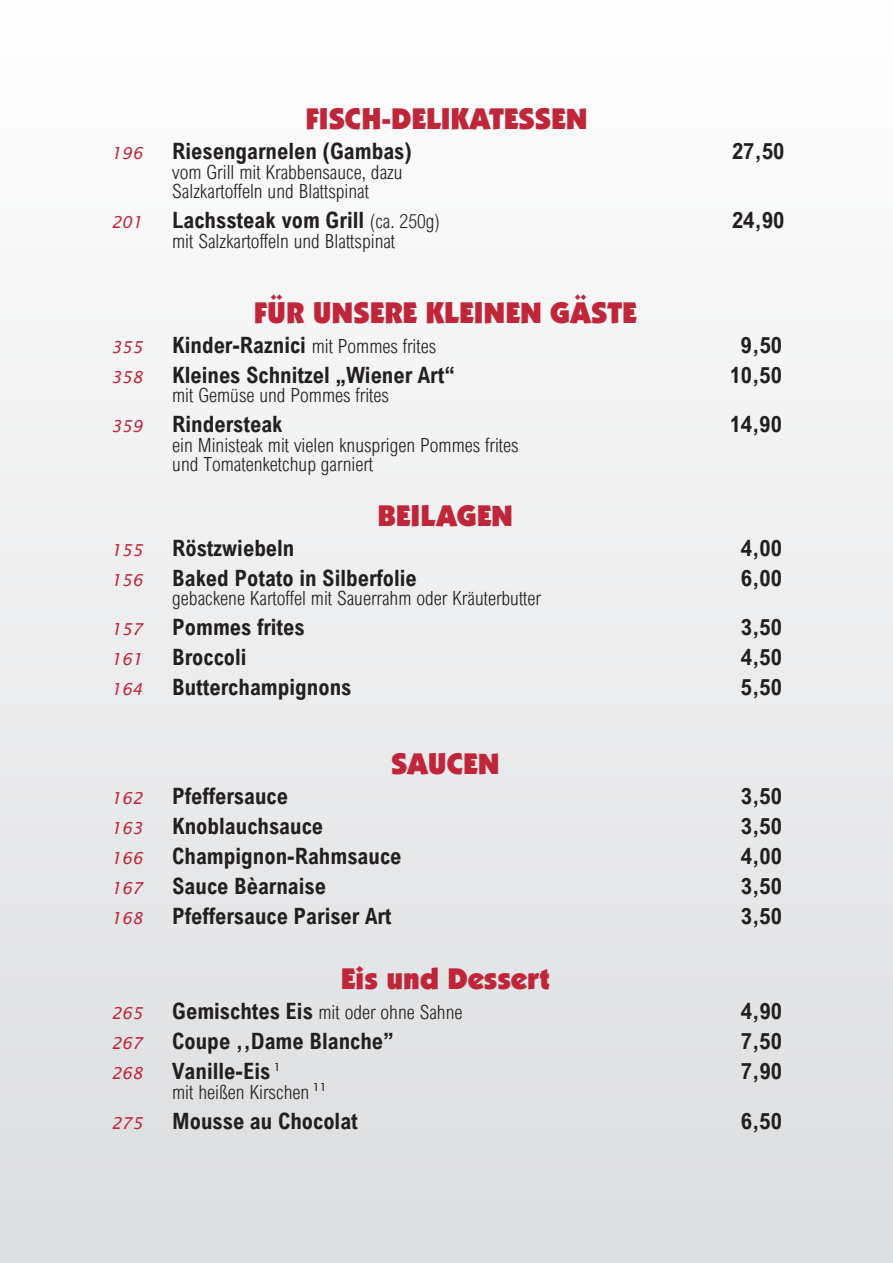
<style>
.page{position:relative;width:893px;height:1263px;background:#fff}
.page>*{position:absolute;margin:0;border:0;box-sizing:border-box;transform-origin:0 0}
.t1{font:900 30px "Kabel IT Cby BT";color:#bf263a}
.t2{font:700 22.5px "Arial Nova Cond";color:#231f20}
.t3{font:300 19.5px/19.5px "Arial Nova Cond";color:#231f20}
.t4{font:italic 16.5px "Lucida Sans";color:#bf263a}
.s1{font-weight:300;font-size:19.5px}
.s2{font-weight:700;font-size:22.5px}
</style>
<div class="page">
<div style="left:0;top:0;width:893px;height:1263px;background:linear-gradient(to bottom,#fefefe,#dcdddf)"></div>
<hr style="left:892px;top:0;width:1px;height:1263px;background:#dcdddf">
<h1 class="t1" style="left:305px;top:100px;width:283px">FISCH-DELIKATESSEN</h1>
<p class="t4" style="left:111px;top:144px;width:33px">196</p>
<p class="t2" style="left:172px;top:137px;width:241px">Riesengarnelen (Gambas)</p>
<p class="t2" style="left:732px;top:137px;width:54px">27,50</p>
<p class="t3" style="left:172px;top:162px;width:232px">vom Grill mit Krabbensauce, dazu<br>Salzkartoffeln und Blattspinat</p>
<p class="t4" style="left:111px;top:213px;width:33px">201</p>
<p class="t2" style="left:172px;top:206px;width:269px">Lachssteak vom Grill <span class="s1">(ca. 250g)</span></p>
<p class="t2" style="left:732px;top:206px;width:54px">24,90</p>
<p class="t3" style="left:172px;top:231px;width:224px">mit Salzkartoffeln und Blattspinat</p>
<h1 class="t1" style="left:254px;top:294px;width:385px">FÜR UNSERE KLEINEN GÄSTE</h1>
<p class="t4" style="left:111px;top:337px;width:33px">355</p>
<p class="t3" style="left:172px;top:336px;width:266px"><span class="s2">Kinder-Raznici</span> mit Pommes frites</p>
<p class="t2" style="left:741px;top:331px;width:43px">9,50</p>
<p class="t4" style="left:111px;top:367px;width:33px">358</p>
<p class="t2" style="left:172px;top:361px;width:284px">Kleines Schnitzel „Wiener Art“</p>
<p class="t2" style="left:730px;top:361px;width:54px">10,50</p>
<p class="t3" style="left:172px;top:385px;width:218px">mit Gemüse und Pommes frites</p>
<p class="t4" style="left:111px;top:417px;width:33px">359</p>
<p class="t2" style="left:172px;top:410px;width:112px">Rindersteak</p>
<p class="t2" style="left:730px;top:410px;width:54px">14,90</p>
<p class="t3" style="left:172px;top:435px;width:348px">ein Ministeak mit vielen knusprigen Pommes frites und Tomatenketchup garniert</p>
<h1 class="t1" style="left:377px;top:497px;width:137px">BEILAGEN</h1>
<p class="t4" style="left:111px;top:540px;width:33px">155</p>
<p class="t2" style="left:172px;top:533px;width:124px">Röstzwiebeln</p>
<p class="t2" style="left:741px;top:533px;width:43px">4,00</p>
<p class="t4" style="left:111px;top:570px;width:33px">156</p>
<p class="t2" style="left:172px;top:563px;width:246px">Baked Potato in Silberfolie</p>
<p class="t2" style="left:741px;top:563px;width:43px">6,00</p>
<p class="t3" style="left:172px;top:588px;width:370px">gebackene Kartoffel mit Sauerrahm oder Kräuterbutter</p>
<p class="t4" style="left:111px;top:620px;width:33px">157</p>
<p class="t2" style="left:172px;top:613px;width:134px">Pommes frites</p>
<p class="t2" style="left:741px;top:613px;width:43px">3,50</p>
<p class="t4" style="left:111px;top:650px;width:33px">161</p>
<p class="t2" style="left:172px;top:643px;width:76px">Broccoli</p>
<p class="t2" style="left:741px;top:643px;width:43px">4,50</p>
<p class="t4" style="left:111px;top:680px;width:33px">164</p>
<p class="t2" style="left:172px;top:673px;width:181px">Butterchampignons</p>
<p class="t2" style="left:741px;top:673px;width:43px">5,50</p>
<h1 class="t1" style="left:391px;top:745px;width:110px">SAUCEN</h1>
<p class="t4" style="left:111px;top:789px;width:33px">162</p>
<p class="t2" style="left:172px;top:782px;width:117px">Pfeffersauce</p>
<p class="t2" style="left:741px;top:782px;width:43px">3,50</p>
<p class="t4" style="left:111px;top:819px;width:33px">163</p>
<p class="t2" style="left:172px;top:812px;width:152px">Knoblauchsauce</p>
<p class="t2" style="left:741px;top:812px;width:43px">3,50</p>
<p class="t4" style="left:111px;top:849px;width:33px">166</p>
<p class="t2" style="left:172px;top:842px;width:231px">Champignon-Rahmsauce</p>
<p class="t2" style="left:741px;top:842px;width:43px">4,00</p>
<p class="t4" style="left:111px;top:879px;width:33px">167</p>
<p class="t2" style="left:172px;top:872px;width:155px">Sauce Bèarnaise</p>
<p class="t2" style="left:741px;top:872px;width:43px">3,50</p>
<p class="t4" style="left:111px;top:909px;width:33px">168</p>
<p class="t2" style="left:172px;top:902px;width:221px">Pfeffersauce Pariser Art</p>
<p class="t2" style="left:741px;top:902px;width:43px">3,50</p>
<h1 class="t1" style="left:341px;top:960px;width:211px">Eis und Dessert</h1>
<p class="t4" style="left:111px;top:1004px;width:33px">265</p>
<p class="t3" style="left:172px;top:1002px;width:292px"><span class="s2">Gemischtes Eis</span> mit oder ohne Sahne</p>
<p class="t2" style="left:741px;top:997px;width:43px">4,90</p>
<p class="t4" style="left:111px;top:1034px;width:33px">267</p>
<p class="t2" style="left:172px;top:1027px;width:223px">Coupe ,,Dame Blanche”</p>
<p class="t2" style="left:741px;top:1027px;width:43px">7,50</p>
<p class="t4" style="left:111px;top:1064px;width:33px">268</p>
<p class="t2" style="left:172px;top:1057px;width:110px">Vanille-Eis <sup>1</sup></p>
<p class="t2" style="left:741px;top:1057px;width:43px">7,90</p>
<p class="t3" style="left:172px;top:1082px;width:156px">mit heißen Kirschen <sup>11</sup></p>
<p class="t4" style="left:111px;top:1113px;width:33px">275</p>
<p class="t2" style="left:172px;top:1106px;width:187px">Mousse au Chocolat</p>
<p class="t2" style="left:741px;top:1106px;width:43px">6,50</p>
</div>
